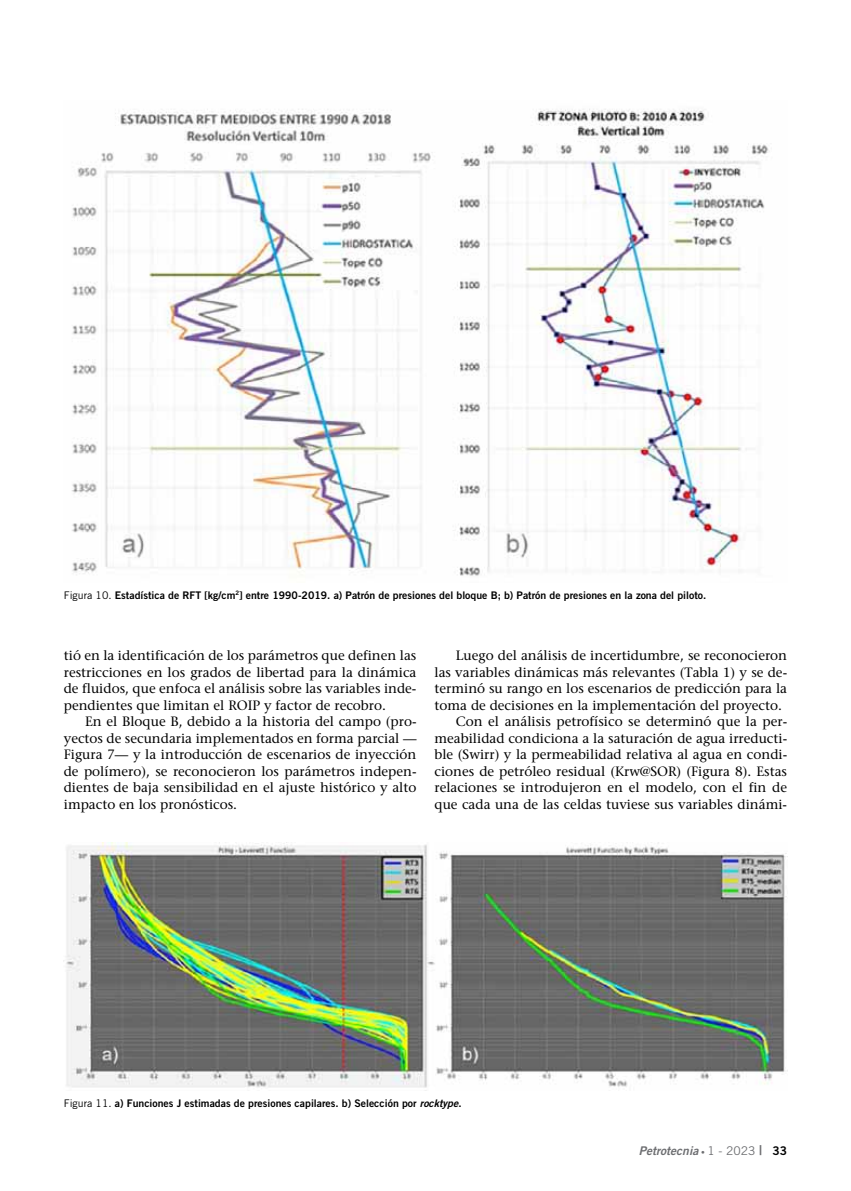
<style>
.page{position:relative;width:851px;height:1191px;background:#fff}
.page>*{position:absolute;margin:0;border:0;box-sizing:border-box;transform-origin:0 0}
.t1{font:13.5px/16.5px "Stone Serif";color:#000;text-align:justify}
.t2{font:italic 12px "Trade Gothic Bold Two";color:#6d6e71}
.t3{font:10.5px "Trade Gothic Bold Two";color:#000}
.s1{font-family:"Trade Gothic"}
.s2{font-style:italic}
.s3{font-style:normal;font-size:7.5px}
.s4{font-family:"Trade Gothic";font-style:normal}
.s5{font-style:normal;font-size:13.5px}
.s6{font-style:normal;color:#000}
</style>
<div class="page">
<img style="left:72px;top:109px;width:698px;height:467px">
<img style="left:66px;top:843px;width:721px;height:245px">
<p class="t3" style="left:64px;top:588px;width:644px"><span class="s1">Figura 10.</span> Estadística de RFT [kg/cm<sup>2</sup>] entre 1990-2019. a) Patrón de presiones del bloque B; b) Patrón de presiones en la zona del piloto.</p>
<p class="t1" style="left:64px;top:647px;width:354px">tió en la identificación de los parámetros que definen las restricciones en los grados de libertad para la dinámica de fluidos, que enfoca el análisis sobre las variables inde&shy;pendientes que limitan el ROIP y factor de recobro.</p>
<p class="t1" style="left:64px;top:713px;width:354px;text-indent:21px">En el Bloque B, debido a la historia del campo (pro&shy;yectos de secundaria implementados en forma parcial — Figura 7— y la introducción de escenarios de inyección de polímero), se reconocieron los parámetros indepen&shy;dientes de baja sensibilidad en el ajuste histórico y alto impacto en los pronósticos.</p>
<p class="t1" style="left:455px;top:647px;width:333px">Luego del análisis de incertidumbre, se reconocieron</p>
<p class="t1" style="left:434px;top:663px;width:354px">las variables dinámicas más relevantes (Tabla 1) y se de-</p>
<p class="t1" style="left:434px;top:680px;width:354px">terminó su rango en los escenarios de predicción para la</p>
<p class="t1" style="left:434px;top:696px;width:349px">toma de decisiones en la implementación del proyecto.</p>
<p class="t1" style="left:455px;top:713px;width:333px">Con el análisis petrofísico se determinó que la per-</p>
<p class="t1" style="left:434px;top:729px;width:354px">meabilidad condiciona a la saturación de agua irreducti-</p>
<p class="t1" style="left:434px;top:746px;width:354px">ble (Swirr) y la permeabilidad relativa al agua en condi-</p>
<p class="t1" style="left:434px;top:762px;width:354px">ciones de petróleo residual (Krw@SOR) (Figura 8). Estas</p>
<p class="t1" style="left:434px;top:779px;width:354px">relaciones se introdujeron en el modelo, con el fin de</p>
<p class="t1" style="left:434px;top:795px;width:354px">que cada una de las celdas tuviese sus variables dinámi-</p>
<p class="t3" style="left:64px;top:1096px;width:399px"><span class="s1">Figura 11.</span> a) Funciones J estimadas de presiones capilares. b) Selección por <span class="s2">rocktype</span>.</p>
<p class="t2" style="left:639px;top:1143px;width:150px">Petrotecnia <span class="s3">•</span> <span class="s4">1 - 2023</span> <span class="s5">|</span> <span class="s6">33</span></p>
</div>
